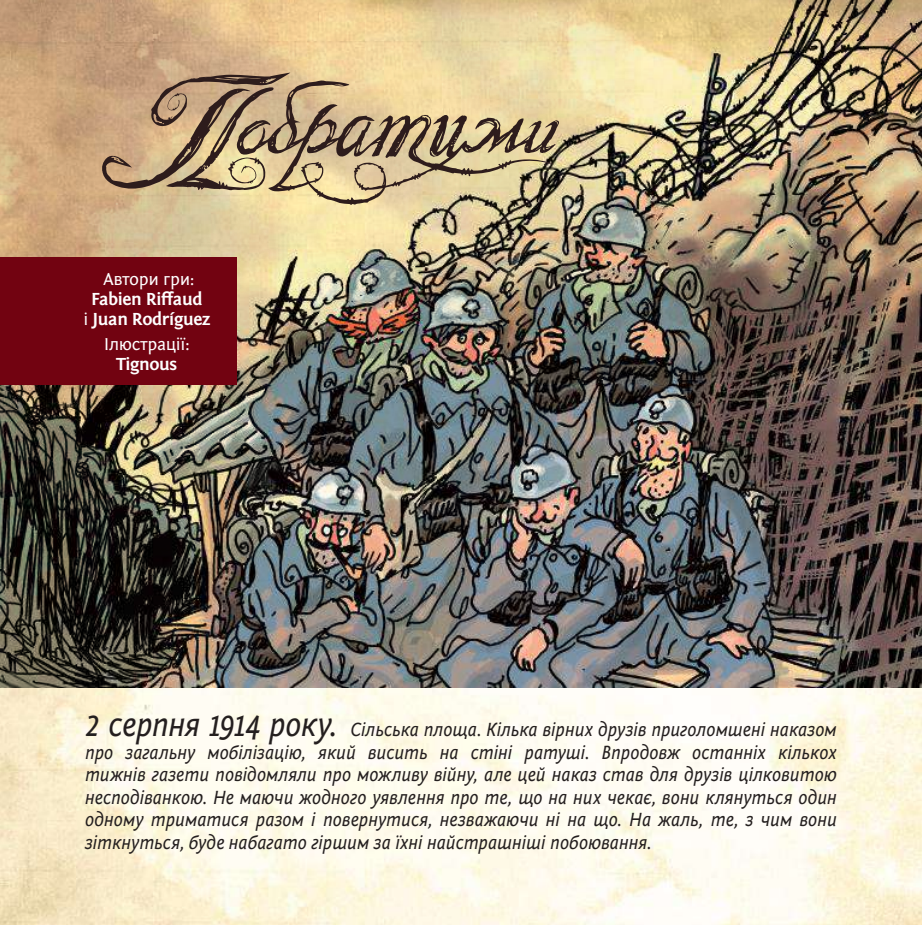
<style>
.page{position:relative;width:922px;height:925px;background:#fff}
.page>*{position:absolute;margin:0;border:0;box-sizing:border-box;transform-origin:0 0}
.t1{font:italic 20px/22.5px "Fontin Sans CR";letter-spacing:.005em;color:#241f1f;text-align:justify;scale:.9 1}
.t2{font:700 18px/20.2px "Fontin Sans CR";letter-spacing:-.02em;color:#fff;text-align:center}
.t3{font:18px "Fontin Sans CR";letter-spacing:-.02em;color:#fff}
.s1{font-weight:400}
.s2{font-size:35px}
</style>
<div class="page">
<img style="left:0;top:687px;width:921px;height:238px">
<img style="left:0;top:0;width:921px;height:687px">
<div style="left:0;top:257px;width:237px;height:127px;background:#720311"></div>
<svg style="left:237px;top:80px;width:322px;height:125px;background:#c2ae86"></svg>
<svg style="left:102px;top:73px;width:188px;height:117px;background:#b09574"></svg>
<p class="t3" style="left:104px;top:269px;width:92px">Автори гри:</p>
<p class="t2" style="left:83px;top:289px;width:128px">Fabien Riffaud<br><span class="s1">і</span> Juan Rodríguez</p>
<p class="t3" style="left:104px;top:334px;width:87px">Ілюстрації:</p>
<p class="t2" style="left:116px;top:355px;width:63px">Tignous</p>
<p class="t1" style="left:85px;top:719px;width:836px"><span class="s2">2 серпня 1914 року.</span> Сільська площа. Кілька вірних друзів приголомшені наказом про загальну мобілізацію, який висить на стіні ратуші. Впродовж останніх кількох тижнів газети повідомляли про можливу війну, але цей наказ став для друзів цілковитою несподіванкою. Не маючи жодного уявлення про те, що на них чекає, вони клянуться один одному триматися разом і повернутися, незважаючи ні на що. На жаль, те, з чим вони зіткнуться, буде набагато гіршим за їхні найстрашніші побоювання.</p>
</div>
